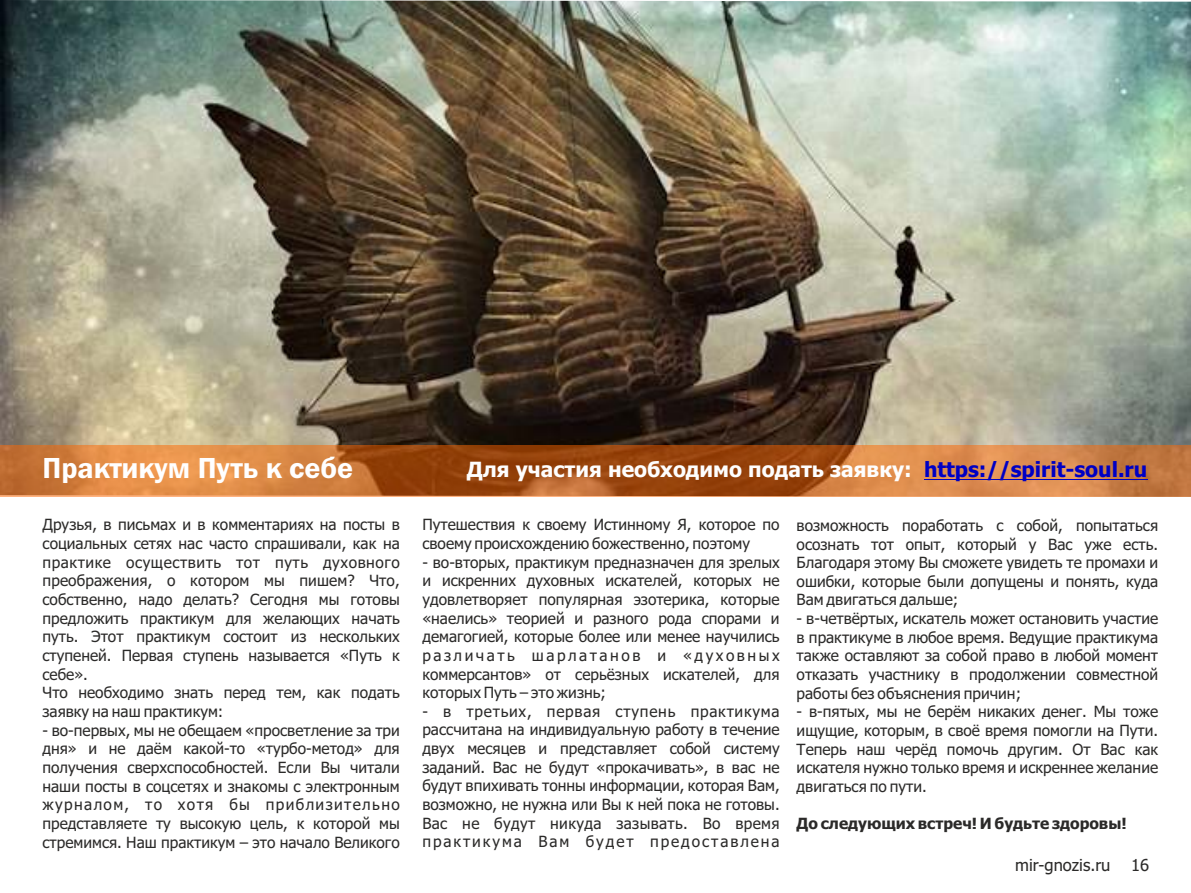
<style>
.page{position:relative;width:1191px;height:893px;background:#fff}
.page>*{position:absolute;margin:0;border:0;box-sizing:border-box;transform-origin:0 0}
.t1{font:600 30px "Franklin Gothic";color:#fff}
.t2{font:700 21px "Tahoma";color:#fefefe}
.t3{font:16.5px "Tahoma";color:#2b2a29}
.t4{font:15.45px/18.6px "Tahoma";color:#2b2a29;text-align:justify}
.t5{font:700 15.45px "Tahoma";color:#2b2a29}
.s1{color:#0000c4}
</style>
<div class="page">
<img style="left:0;top:0;width:1191px;height:446px">
<div style="left:0;top:446px;width:1191px;height:51px;background:#f60;opacity:.5"></div>
<hr style="left:924px;top:479px;width:223px;height:1px;background:#0000c4">
<h1 class="t1" style="left:43px;top:457px;width:312px">Практикум Путь к себе</h1>
<p class="t4" style="left:42px;top:517px;width:359px;text-align:left">Друзья, в письмах и в комментариях на посты в социальных сетях нас часто спрашивали, как на практике осуществить тот путь духовного преображения, о котором мы пишем? Что, собственно, надо делать? Сегодня мы готовы предложить практикум для желающих начать путь. Этот практикум состоит из нескольких ступеней. Первая ступень называется «Путь к себе».<br>Что необходимо знать перед тем, как подать заявку на наш практикум:</p>
<p class="t4" style="left:42px;top:722px;width:359px">- во-первых, мы не обещаем «просветление за три дня» и не даём какой-то «турбо-метод» для получения сверхспособностей. Если Вы читали наши посты в соцсетях и знакомы с электронным журналом, то хотя бы приблизительно представляете ту высокую цель, к которой мы стремимся. Наш практикум – это начало Великого</p>
<h2 class="t2" style="left:467px;top:461px;width:681px">Для участия необходимо подать заявку: <span class="s1">https://spirit-soul.ru</span></h2>
<p class="t4" style="left:422px;top:517px;width:359px">Путешествия к своему Истинному Я, которое по своему происхождению божественно, поэтому</p>
<p class="t4" style="left:422px;top:554px;width:359px">- во-вторых, практикум предназначен для зрелых и искренних духовных искателей, которых не удовлетворяет популярная эзотерика, которые «наелись» теорией и разного рода спорами и демагогией, которые более или менее научились различать шарлатанов и «духовных коммерсантов» от серьёзных искателей, для которых Путь – это жизнь;</p>
<p class="t4" style="left:422px;top:703px;width:359px">- в третьих, первая ступень практикума рассчитана на индивидуальную работу в течение двух месяцев и представляет собой систему заданий. Вас не будут «прокачивать», в вас не будут впихивать тонны информации, которая Вам, возможно, не нужна или Вы к ней пока не готовы.<br>Вас не будут никуда зазывать. Во время практикума Вам будет предоставлена</p>
<p class="t4" style="left:796px;top:517px;width:363px">возможность поработать с собой, попытаться осознать тот опыт, который у Вас уже есть.<br>Благодаря этому Вы сможете увидеть те промахи и ошибки, которые были допущены и понять, куда Вам двигаться дальше;</p>
<p class="t4" style="left:796px;top:610px;width:363px">- в-четвёртых, искатель может остановить участие в практикуме в любое время. Ведущие практикума также оставляют за собой право в любой момент отказать участнику в продолжении совместной работы без объяснения причин;</p>
<p class="t4" style="left:796px;top:704px;width:363px">- в-пятых, мы не берём никаких денег. Мы тоже ищущие, которым, в своё время помогли на Пути.<br>Теперь наш черёд помочь другим. От Вас как искателя нужно только время и искреннее желание двигаться по пути.</p>
<p class="t5" style="left:796px;top:817px;width:331px">До следующих встреч! И будьте здоровы!</p>
<p class="t3" style="left:1015px;top:859px;width:97px">mir-gnozis.ru</p>
<p class="t3" style="left:1131px;top:859px;width:20px">16</p>
</div>
